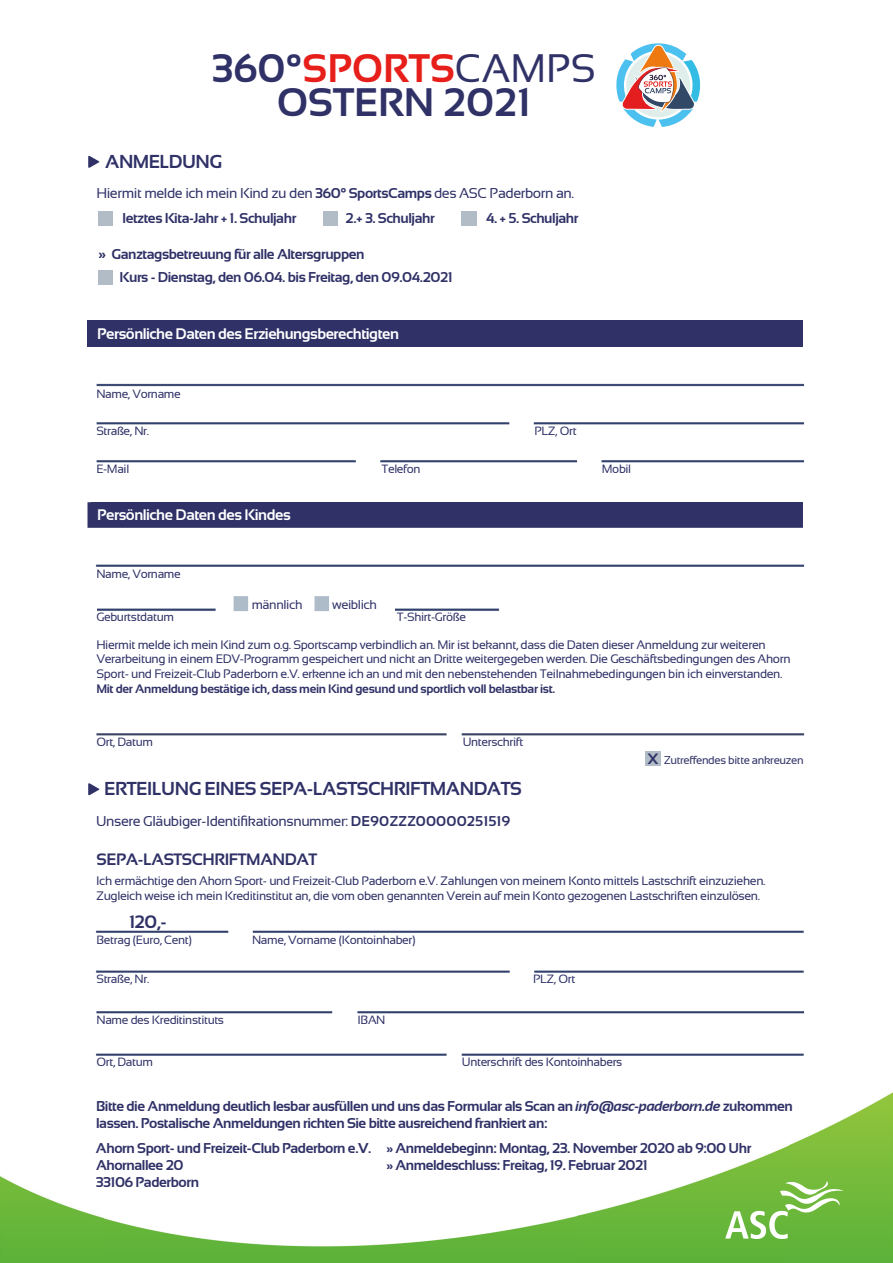
<style>
.page{position:relative;width:893px;height:1263px;background:#fff}
.page>*{position:absolute;margin:0;border:0;box-sizing:border-box;transform-origin:0 0}
.t1{font:700 39.75px/34.3px "Sansation";color:#2f3167;text-align:center}
.t2{font:700 18.75px "Sansation";letter-spacing:-.025em;color:#2f3167}
.t3{font:700 18px "Sansation";color:#2f3167}
.t4{font:700 16.5px "Sansation";letter-spacing:-.025em;color:#2f3167}
.t5{font:700 15.3px "Sansation";letter-spacing:-.03em;color:#fff}
.t6{font:700 14.25px/17.1px "Sansation";letter-spacing:-.03em;color:#2f3167}
.t7{font:14.25px "Sansation";letter-spacing:-.03em;color:#2f3167}
.t8{font:12.75px "Sansation";letter-spacing:-.03em;color:#2f3167}
.t9{font:12.3px/14.7px "Sansation";letter-spacing:-.03em;color:#2f3167}
.t10{font:700 12.3px "Sansation";letter-spacing:-.025em;color:#2f3167}
.t11{font:12px "Sansation";letter-spacing:-.03em;color:#2f3167}
.t12{font:11.25px "Sansation";letter-spacing:-.03em;color:#2f3167}
.s1{color:#e71f1a}
.s2{font-weight:400}
.s3{font-weight:700}
.s4{font-weight:700;font-size:15px}
.s5{font-style:italic}
.s6{font-size:12.75px;color:#2d3066}
</style>
<div class="page">
<img style="left:631px;top:320px;width:52px;height:27px">
<img style="left:0;top:320px;width:104px;height:943px">
<img style="left:104px;top:320px;width:527px;height:27px">
<img style="left:788px;top:1092px;width:105px;height:171px">
<img style="left:104px;top:1146px;width:684px;height:117px">
<img style="left:81px;top:913px;width:723px;height:158px">
<img style="left:91px;top:358px;width:713px;height:144px">
<div style="left:87px;top:321px;width:716px;height:25px;background:#2f3167"></div>
<div style="left:87px;top:502px;width:716px;height:26px;background:#2f3167"></div>
<img style="left:91px;top:502px;width:712px;height:1px">
<img style="left:77px;top:553px;width:728px;height:77px">
<img style="left:223px;top:587px;width:113px;height:34px">
<img style="left:97px;top:602px;width:121px;height:10px">
<img style="left:395px;top:602px;width:106px;height:10px">
<img style="left:85px;top:729px;width:720px;height:20px">
<svg style="left:725px;top:1181px;width:119px;height:58px"></svg>
<svg style="left:616px;top:43px;width:85px;height:84px"></svg>
<svg style="left:88px;top:156px;width:11px;height:12px"></svg>
<svg style="left:88px;top:783px;width:11px;height:12px"></svg>
<h1 class="t1" style="left:212px;top:51px;width:386px">360°<span class="s1">SPORTS</span><span class="s2">CAMPS<br></span>OSTERN 2021</h1>
<h2 class="t2" style="left:105px;top:151px;width:118px">ANMELDUNG</h2>
<p class="t7" style="left:96px;top:185px;width:479px">Hiermit melde ich mein Kind zu den <span class="s3">360° SportsCamps</span> des ASC Paderborn an.</p>
<p class="t6" style="left:123px;top:210px;width:175px">letztes Kita-Jahr + 1. Schuljahr</p>
<p class="t6" style="left:346px;top:210px;width:91px">2.+ 3. Schuljahr</p>
<p class="t6" style="left:486px;top:210px;width:94px">4. + 5. Schuljahr</p>
<p class="t6" style="left:120px;top:243px;width:335px;line-height:22.8px;text-indent:-21px">» Ganztagsbetreuung für alle Altersgruppen<br>Kurs - Dienstag, den 06.04. bis Freitag, den 09.04.2021</p>
<p class="t5" style="left:97px;top:325px;width:303px">Persönliche Daten des Erziehungsberechtigten</p>
<p class="t11" style="left:96px;top:387px;width:86px">Name, Vorname</p>
<p class="t11" style="left:96px;top:425px;width:54px">Straße, Nr.</p>
<p class="t11" style="left:534px;top:425px;width:44px">PLZ, Ort</p>
<p class="t11" style="left:96px;top:462px;width:34px">E-Mail</p>
<p class="t11" style="left:381px;top:462px;width:40px">Telefon</p>
<p class="t11" style="left:602px;top:462px;width:31px">Mobil</p>
<p class="t5" style="left:97px;top:507px;width:195px">Persönliche Daten des Kindes</p>
<p class="t11" style="left:96px;top:567px;width:86px">Name, Vorname</p>
<p class="t11" style="left:96px;top:610px;width:79px">Geburtstdatum</p>
<p class="t11" style="left:397px;top:610px;width:71px">T-Shirt-Größe</p>
<p class="t9" style="left:96px;top:637px;width:696px">Hiermit melde ich mein Kind zum o.g. Sportscamp verbindlich an. Mir ist bekannt, dass die Daten dieser Anmeldung zur weiteren<br>Verarbeitung in einem EDV-Programm gespeichert und nicht an Dritte weitergegeben werden. Die Geschäftsbedingungen des Ahorn<br>Sport- und Freizeit-Club Paderborn e.V. erkenne ich an und mit den nebenstehenden Teilnahmebedingungen bin ich einverstanden.</p>
<p class="t10" style="left:96px;top:682px;width:460px">Mit der Anmeldung bestätige ich, dass mein Kind gesund und sportlich voll belastbar ist.</p>
<p class="t8" style="left:252px;top:598px;width:52px">männlich</p>
<p class="t8" style="left:332px;top:598px;width:46px">weiblich</p>
<p class="t11" style="left:96px;top:736px;width:58px">Ort, Datum</p>
<p class="t11" style="left:463px;top:736px;width:62px">Unterschrift</p>
<h2 class="t2" style="left:104px;top:778px;width:419px">ERTEILUNG EINES SEPA-LASTSCHRIFTMANDATS</h2>
<p class="t7" style="left:96px;top:813px;width:416px">Unsere Gläubiger-Identifikationsnummer: <span class="s3">DE90ZZZ00000251519</span></p>
<h3 class="t4" style="left:97px;top:850px;width:222px">SEPA-LASTSCHRIFTMANDAT</h3>
<p class="t12" style="left:647px;top:754px;width:158px"><span class="s4">X</span> Zutreffendes bitte ankreuzen</p>
<p class="t9" style="left:96px;top:873px;width:671px">Ich ermächtige den Ahorn Sport- und Freizeit-Club Paderborn e.V. Zahlungen von meinem Konto mittels Lastschrift einzuziehen.<br>Zugleich weise ich mein Kreditinstitut an, die vom oben genannten Verein auf mein Konto gezogenen Lastschriften einzulösen.</p>
<h3 class="t3" style="left:129px;top:912px;width:39px">120,-</h3>
<p class="t11" style="left:96px;top:933px;width:97px">Betrag (Euro, Cent)</p>
<p class="t11" style="left:252px;top:933px;width:165px">Name, Vorname (Kontoinhaber)</p>
<p class="t11" style="left:533px;top:972px;width:44px">PLZ, Ort</p>
<p class="t11" style="left:96px;top:972px;width:54px">Straße, Nr.</p>
<p class="t11" style="left:96px;top:1013px;width:129px">Name des Kreditinstituts</p>
<p class="t11" style="left:96px;top:1055px;width:58px">Ort, Datum</p>
<p class="t11" style="left:462px;top:1055px;width:162px">Unterschrift des Kontoinhabers</p>
<p class="t11" style="left:357px;top:1013px;width:29px">IBAN</p>
<p class="t6" style="left:96px;top:1097px;width:698px">Bitte die Anmeldung deutlich lesbar ausfüllen und uns das Formular als Scan an <span class="s5">info@asc-paderborn.de</span> zukommen lassen. Postalische Anmeldungen richten Sie bitte ausreichend frankiert an:</p>
<p class="t6" style="left:96px;top:1139px;width:657px">Ahorn Sport- und Freizeit-Club Paderborn e.V. <span class="s6">»</span> Anmeldebeginn: Montag, 23. November 2020 ab 9:00 Uhr<br>Ahornallee 20</p>
<p class="t6" style="left:387px;top:1156px;width:263px"><span class="s6">»</span> Anmeldeschluss: Freitag, 19. Februar 2021</p>
<p class="t6" style="left:96px;top:1173px;width:105px">33106 Paderborn</p>
</div>
